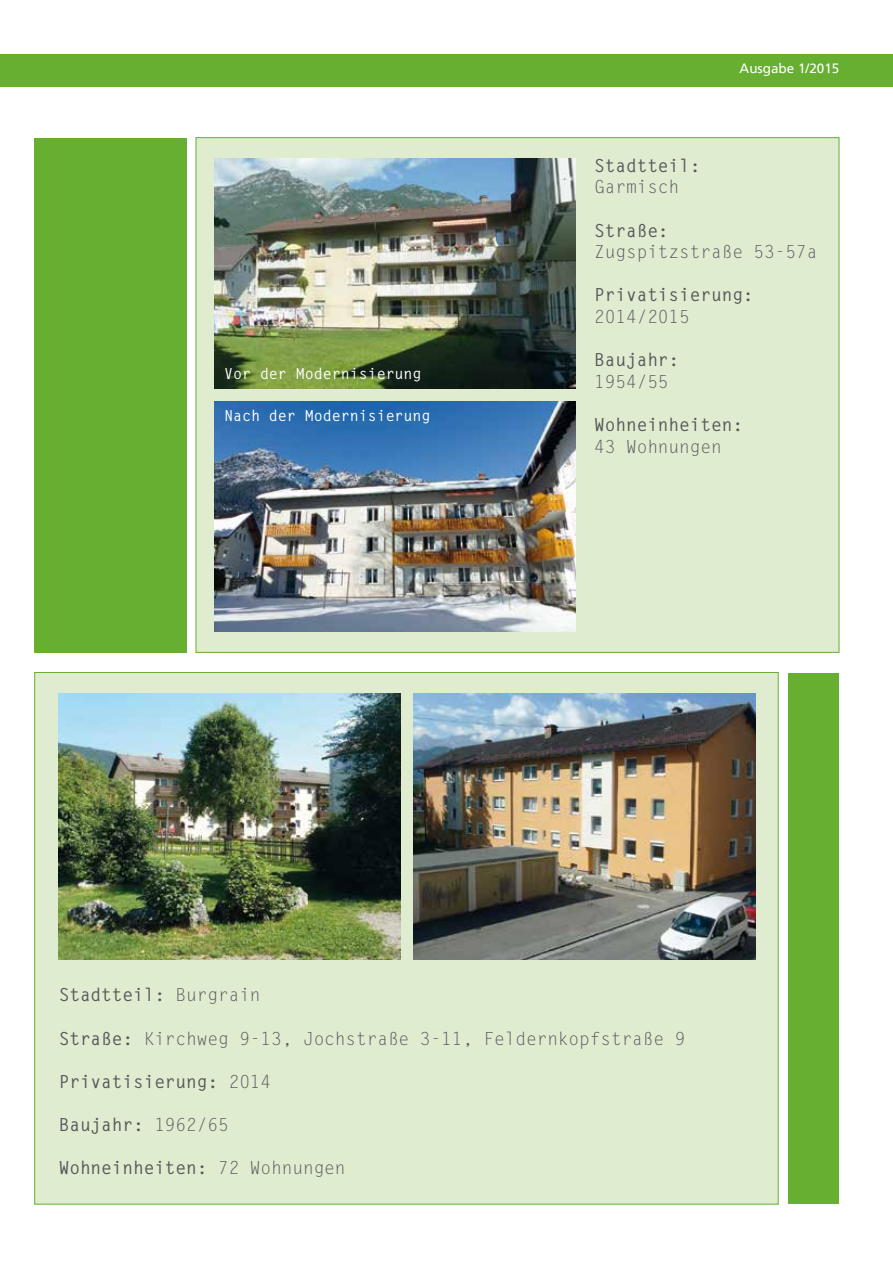
<style>
.page{position:relative;width:893px;height:1263px;background:#fff}
.page>*{position:absolute;margin:0;border:0;box-sizing:border-box;transform-origin:0 0}
.t1{font:700 18px "Letter Gothic Std";letter-spacing:-.01em;color:#56585a}
.t2{font:18px "Letter Gothic Std";letter-spacing:-.01em;color:#56585a}
.t3{font:700 15.15px "Letter Gothic Std";letter-spacing:-.01em;color:#fff}
.t4{font:13.5px "Frutiger LT";color:#fff}
.s1{font-weight:400}
.s2{font-weight:700}
</style>
<div class="page">
<div style="left:196px;top:137px;width:643px;height:516px;background:#dfecd0;border:1px solid #66af31"></div>
<img style="left:215px;top:158px;width:360px;height:230px">
<img style="left:215px;top:401px;width:360px;height:230px">
<div style="left:0;top:54px;width:893px;height:32px;background:#66af31"></div>
<div style="left:34px;top:672px;width:745px;height:532px;background:#dfecd0;border:1px solid #66af31"></div>
<div style="left:34px;top:138px;width:153px;height:515px;background:#66af31"></div>
<div style="left:788px;top:673px;width:51px;height:531px;background:#66af31"></div>
<img style="left:59px;top:693px;width:341px;height:266px">
<img style="left:414px;top:693px;width:341px;height:266px">
<p class="t3" style="left:224px;top:364px;width:199px">Vor der Modernisierung</p>
<p class="t3" style="left:224px;top:406px;width:208px">Nach der Modernisierung</p>
<p class="t4" style="left:740px;top:60px;width:101px">Ausgabe 1/2015</p>
<p class="t1" style="left:594px;top:154px;width:108px">Stadtteil:</p>
<p class="t2" style="left:594px;top:177px;width:87px">Garmisch</p>
<p class="t1" style="left:594px;top:219px;width:76px">Straße:</p>
<p class="t2" style="left:594px;top:241px;width:225px">Zugspitzstraße 53-57a</p>
<p class="t1" style="left:594px;top:284px;width:161px">Privatisierung:</p>
<p class="t2" style="left:594px;top:306px;width:97px">2014/2015</p>
<p class="t1" style="left:594px;top:349px;width:87px">Baujahr:</p>
<p class="t2" style="left:594px;top:371px;width:76px">1954/55</p>
<p class="t1" style="left:594px;top:413px;width:150px">Wohneinheiten:</p>
<p class="t2" style="left:594px;top:436px;width:129px">43 Wohnungen</p>
<p class="t1" style="left:59px;top:984px;width:203px">Stadtteil: <span class="s1">Burgrain</span></p>
<p class="t2" style="left:59px;top:1028px;width:628px"><span class="s2">Straße:</span> Kirchweg 9-13, Jochstraße 3-11, Feldernkopfstraße 9</p>
<p class="t1" style="left:59px;top:1070px;width:214px">Privatisierung: <span class="s1">2014</span></p>
<p class="t1" style="left:59px;top:1113px;width:172px">Baujahr: <span class="s1">1962/65</span></p>
<p class="t1" style="left:59px;top:1156px;width:288px">Wohneinheiten: <span class="s1">72 Wohnungen</span></p>
</div>
